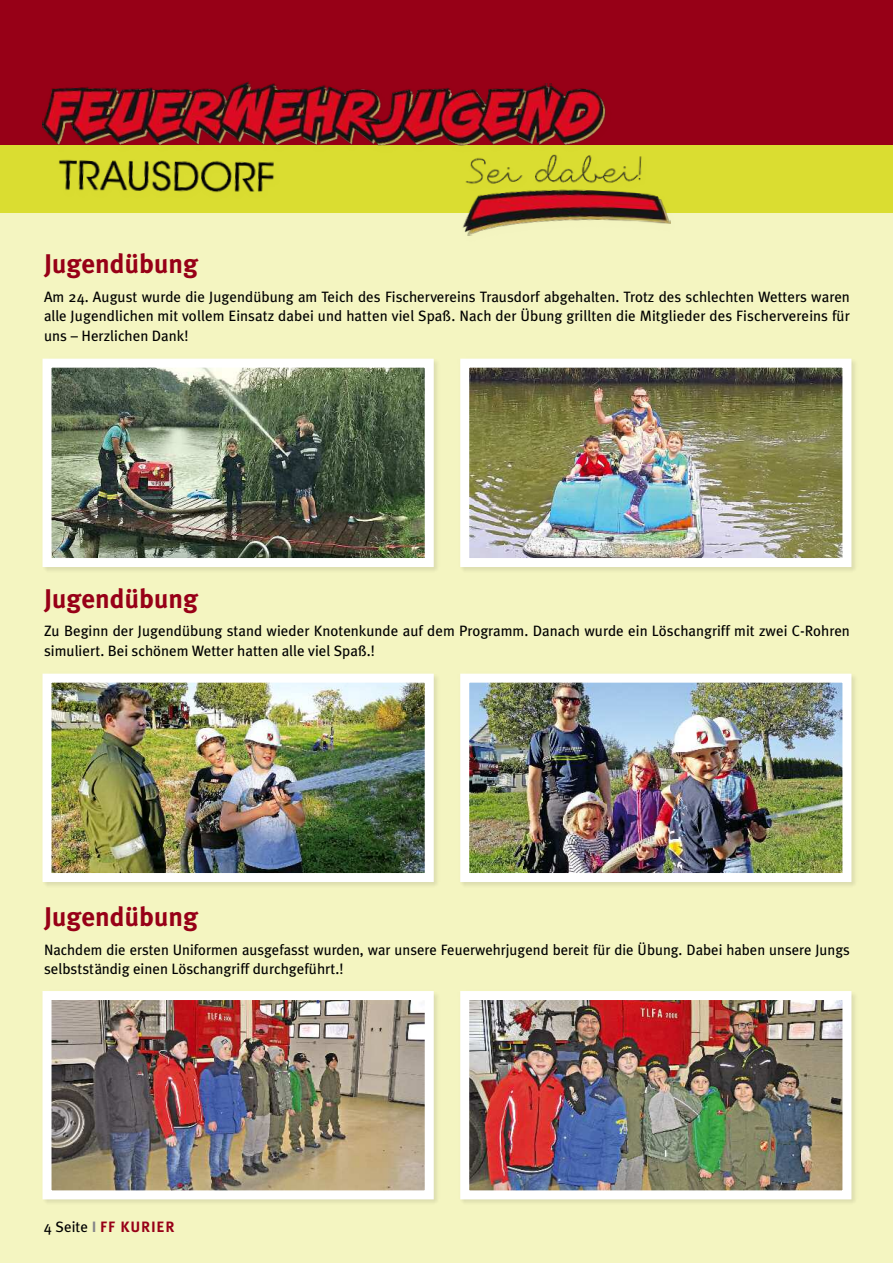
<style>
.page{position:relative;width:893px;height:1263px;background:#fff}
.page>*{position:absolute;margin:0;border:0;box-sizing:border-box;transform-origin:0 0}
.t1{font:700 27px "Meta Plus";color:#970017}
.t2{font:15px/19.5px "Meta Plus";color:#000}
.t3{font:700 15px "Meta Plus";letter-spacing:.055em;color:#970017}
.s1{font-weight:400;color:#000}
.s2{color:#868589}
</style>
<div class="page">
<div style="left:0;top:211px;width:893px;height:1052px;background:#f4f5c1"></div>
<div style="left:0;top:0;width:893px;height:145px;background:#970017"></div>
<div style="left:0;top:145px;width:893px;height:68px;background:#dadd31"></div>
<img style="left:460px;top:358px;width:395px;height:213px">
<img style="left:470px;top:369px;width:371px;height:188px">
<div style="left:460px;top:359px;width:391px;height:208px;border:9px solid #fff"></div>
<img style="left:42px;top:358px;width:395px;height:213px">
<img style="left:53px;top:369px;width:371px;height:188px">
<div style="left:43px;top:359px;width:391px;height:208px;border:9px solid #fff"></div>
<img style="left:460px;top:991px;width:395px;height:212px">
<img style="left:470px;top:1001px;width:371px;height:188px">
<div style="left:460px;top:991px;width:391px;height:208px;border:9px solid #fff"></div>
<img style="left:42px;top:991px;width:395px;height:212px">
<img style="left:53px;top:1001px;width:371px;height:188px">
<div style="left:43px;top:991px;width:391px;height:208px;border:9px solid #fff"></div>
<img style="left:460px;top:673px;width:395px;height:213px">
<img style="left:470px;top:684px;width:371px;height:188px">
<div style="left:460px;top:674px;width:391px;height:208px;border:9px solid #fff"></div>
<img style="left:42px;top:673px;width:395px;height:213px">
<img style="left:53px;top:684px;width:371px;height:188px">
<div style="left:43px;top:674px;width:391px;height:208px;border:9px solid #fff"></div>
<img style="left:42px;top:81px;width:629px;height:155px">
<h1 class="t1" style="left:44px;top:248px;width:155px">Jugendübung</h1>
<p class="t2" style="left:44px;top:287px;width:807px;text-align:justify">Am 24. August wurde die Jugendübung am Teich des Fischervereins Trausdorf abgehalten. Trotz des schlechten Wetters waren alle Jugendlichen mit vollem Einsatz dabei und hatten viel Spaß. Nach der Übung grillten die Mitglieder des Fischervereins für uns – Herzlichen Dank!</p>
<h1 class="t1" style="left:44px;top:582px;width:155px">Jugendübung</h1>
<p class="t2" style="left:44px;top:621px;width:807px">Zu Beginn der Jugendübung stand wieder Knotenkunde auf dem Programm. Danach wurde ein Löschangriff mit zwei C-Rohren simuliert. Bei schönem Wetter hatten alle viel Spaß.!</p>
<h1 class="t1" style="left:44px;top:901px;width:155px">Jugendübung</h1>
<p class="t2" style="left:44px;top:940px;width:807px">Nachdem die ersten Uniformen ausgefasst wurden, war unsere Feuerwehrjugend bereit für die Übung. Dabei haben unsere Jungs selbstständig einen Löschangriff durchgeführt.!</p>
<p class="t3" style="left:44px;top:1218px;width:132px"><span class="s1">4 Seite</span> <span class="s2">I</span> FF KURIER</p>
</div>
